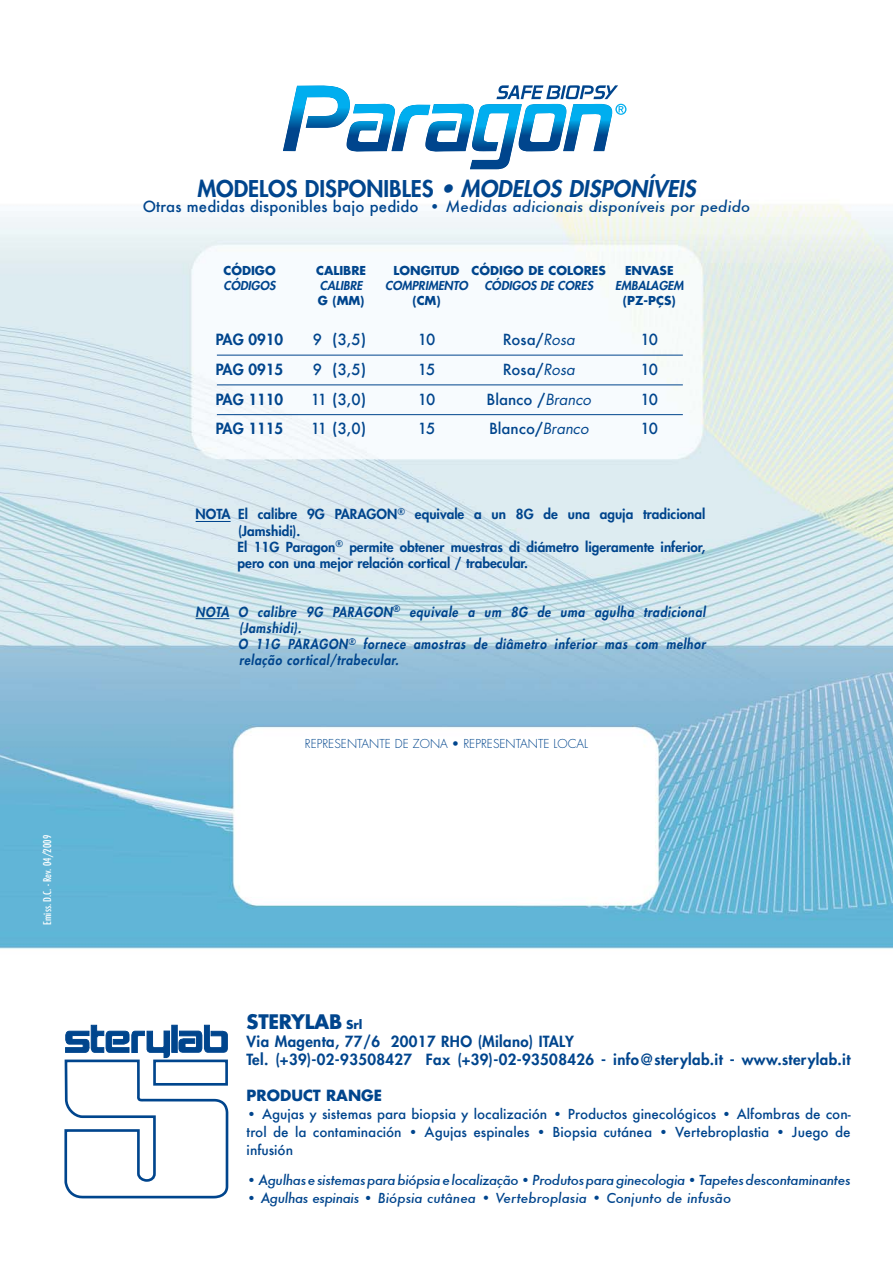
<style>
.page{position:relative;width:893px;height:1263px;background:#fff}
.page>*{position:absolute;margin:0;border:0;box-sizing:border-box;transform-origin:0 0}
.t1{font:italic 800 22.5px "Futura";color:#00458d}
.t2{font:700 19.5px "Futura";letter-spacing:-.015em;color:#00458d}
.t3{font:800 15px/18px "Futura";letter-spacing:.025em;color:#00458d}
.t4{font:500 15px "Futura";color:#00458d}
.t5{font:italic 500 15px "Futura";letter-spacing:.01em;color:#00458d}
.t6{font:700 15px "Futura";color:#00458d}
.t7{font:800 13.5px/16.2px "Futura";color:#00458d}
.t8{font:500 13.5px/18px "Futura";color:#00458d;text-align:justify}
.t9{font:italic 800 13.5px/16.2px "Futura";letter-spacing:.05em;color:#00458d;scale:.9 1}
.t10{font:italic 500 13.5px "Futura";letter-spacing:-.025em;color:#00458d}
.t11{font:italic 500 13.5px "Futura";color:#00458d}
.t12{font:700 12px "Futura";color:#00458d}
.t13{font:italic 800 12px "Futura";color:#00458d}
.t14{font:300 12px "Futura";color:#00458d}
.t15{font:500 condensed 10.5px "Futura";color:#fff}
.s1{font-style:normal}
.s2{font-weight:400;font-style:italic}
.s3{font-size:12px}
</style>
<div class="page">
<img style="left:0;top:107px;width:893px;height:1092px">
<hr style="left:196px;top:521px;width:35px;height:1px;background:#00458d">
<hr style="left:196px;top:618px;width:33px;height:1px;background:#00458d">
<hr style="left:217px;top:355px;width:466px;height:1px;background:#00458d">
<hr style="left:217px;top:385px;width:466px;height:1px;background:#00458d">
<hr style="left:217px;top:414px;width:466px;height:1px;background:#00458d">
<svg style="left:283px;top:85px;width:343px;height:84px"></svg>
<svg style="left:64px;top:1025px;width:164px;height:173px"></svg>
<div style="left:172px;top:1025px;width:5px;height:27px;background:#00458d"></div>
<div style="left:171px;top:1025px;width:6px;height:28px;border:1px solid #00458d"></div>
<p class="t15" style="left:41px;top:925px;width:91px;rotate:-90deg">Emiss. D.C. - Rev. 04/2009</p>
<h1 class="t1" style="left:197px;top:177px;width:500px"><span class="s1">MODELOS DISPONIBLES</span> • MODELOS DISPONÍVEIS</h1>
<p class="t5" style="left:143px;top:197px;width:609px"><span class="s1">Otras medidas disponibles bajo pedido •</span> Medidas adicionais disponíveis por pedido</p>
<p class="t12" style="left:223px;top:265px;width:54px">CÓDIGO</p>
<p class="t12" style="left:316px;top:265px;width:52px">CALIBRE</p>
<p class="t12" style="left:394px;top:265px;width:214px">LONGITUD CÓDIGO DE COLORES</p>
<p class="t12" style="left:625px;top:265px;width:50px">ENVASE</p>
<p class="t13" style="left:224px;top:280px;width:53px">CÓDIGOS</p>
<p class="t13" style="left:320px;top:280px;width:44px">CALIBRE</p>
<p class="t13" style="left:385px;top:280px;width:84px">COMPRIMENTO</p>
<p class="t13" style="left:484px;top:280px;width:110px">CÓDIGOS DE CORES</p>
<p class="t13" style="left:615px;top:280px;width:70px">EMBALAGEM</p>
<p class="t12" style="left:318px;top:295px;width:48px">G (MM)</p>
<p class="t12" style="left:412px;top:295px;width:30px">(CM)</p>
<p class="t12" style="left:623px;top:295px;width:54px">(PZ-PÇS)</p>
<p class="t3" style="left:216px;top:331px;width:69px">PAG 0910</p>
<p class="t4" style="left:313px;top:330px;width:55px">9 (3,5)</p>
<p class="t4" style="left:418px;top:330px;width:19px">10</p>
<p class="t4" style="left:503px;top:330px;width:73px">Rosa/<span class="s2">Rosa</span></p>
<p class="t4" style="left:640px;top:330px;width:19px">10</p>
<p class="t3" style="left:216px;top:361px;width:69px">PAG 0915</p>
<p class="t4" style="left:313px;top:359px;width:55px">9 (3,5)</p>
<p class="t4" style="left:418px;top:359px;width:19px">15</p>
<p class="t4" style="left:503px;top:359px;width:73px">Rosa/<span class="s2">Rosa</span></p>
<p class="t4" style="left:640px;top:359px;width:19px">10</p>
<p class="t3" style="left:216px;top:391px;width:69px">PAG 1110</p>
<p class="t4" style="left:311px;top:389px;width:57px">11 (3,0)</p>
<p class="t4" style="left:418px;top:389px;width:19px">10</p>
<p class="t4" style="left:486px;top:389px;width:106px">Blanco /<span class="s2">Branco</span></p>
<p class="t4" style="left:640px;top:389px;width:19px">10</p>
<p class="t3" style="left:216px;top:421px;width:69px">PAG 1115</p>
<p class="t4" style="left:311px;top:419px;width:57px">11 (3,0)</p>
<p class="t4" style="left:418px;top:419px;width:19px">15</p>
<p class="t4" style="left:489px;top:419px;width:101px">Blanco/<span class="s2">Branco</span></p>
<p class="t4" style="left:640px;top:419px;width:19px">10</p>
<p class="t7" style="left:238px;top:507px;width:469px;text-indent:-42px">NOTA El calibre 9G PARAGON<sup>®</sup> equivale a un 8G de una aguja tradicional (Jamshidi).<br>El 11G Paragon<sup>®</sup> permite obtener muestras di diámetro ligeramente inferior, pero con una mejor relación cortical / trabecular.</p>
<p class="t9" style="left:238px;top:604px;width:521px;text-indent:-43px">NOTA O calibre 9G PARAGON<sup>®</sup> equivale a um 8G de uma agulha tradicional (Jamshidi).<br>O 11G PARAGON<sup>®</sup> fornece amostras de diâmetro inferior mas com melhor relação cortical/trabecular.</p>
<p class="t14" style="left:305px;top:738px;width:285px">REPRESENTANTE DE ZONA • REPRESENTANTE LOCAL</p>
<h2 class="t2" style="left:247px;top:1013px;width:117px">STERYLAB <span class="s3">Srl</span></h2>
<p class="t3" style="left:247px;top:1033px;width:605px">Via Magenta, 77/6 20017 RHO (Milano) ITALY<br>Tel. (+39)-02-93508427 Fax (+39)-02-93508426 - info@sterylab.it - www.sterylab.it</p>
<p class="t6" style="left:247px;top:1089px;width:137px">PRODUCT RANGE</p>
<p class="t8" style="left:247px;top:1105px;width:605px">• Agujas y sistemas para biopsia y localización • Productos ginecológicos • Alfombras de con&shy;trol de la contaminación • Agujas espinales • Biopsia cutánea • Vertebroplastia • Juego de infusión</p>
<p class="t10" style="left:247px;top:1171px;width:605px"><span class="s1">•</span> Agulhas e sistemas para biópsia e localização <span class="s1">•</span> Produtos para ginecologia <span class="s1">•</span> Tapetes descontaminantes</p>
<p class="t11" style="left:247px;top:1189px;width:486px"><span class="s1">•</span> Agulhas espinais <span class="s1">•</span> Biópsia cutânea • Vertebroplasia • Conjunto de infusão</p>
</div>
